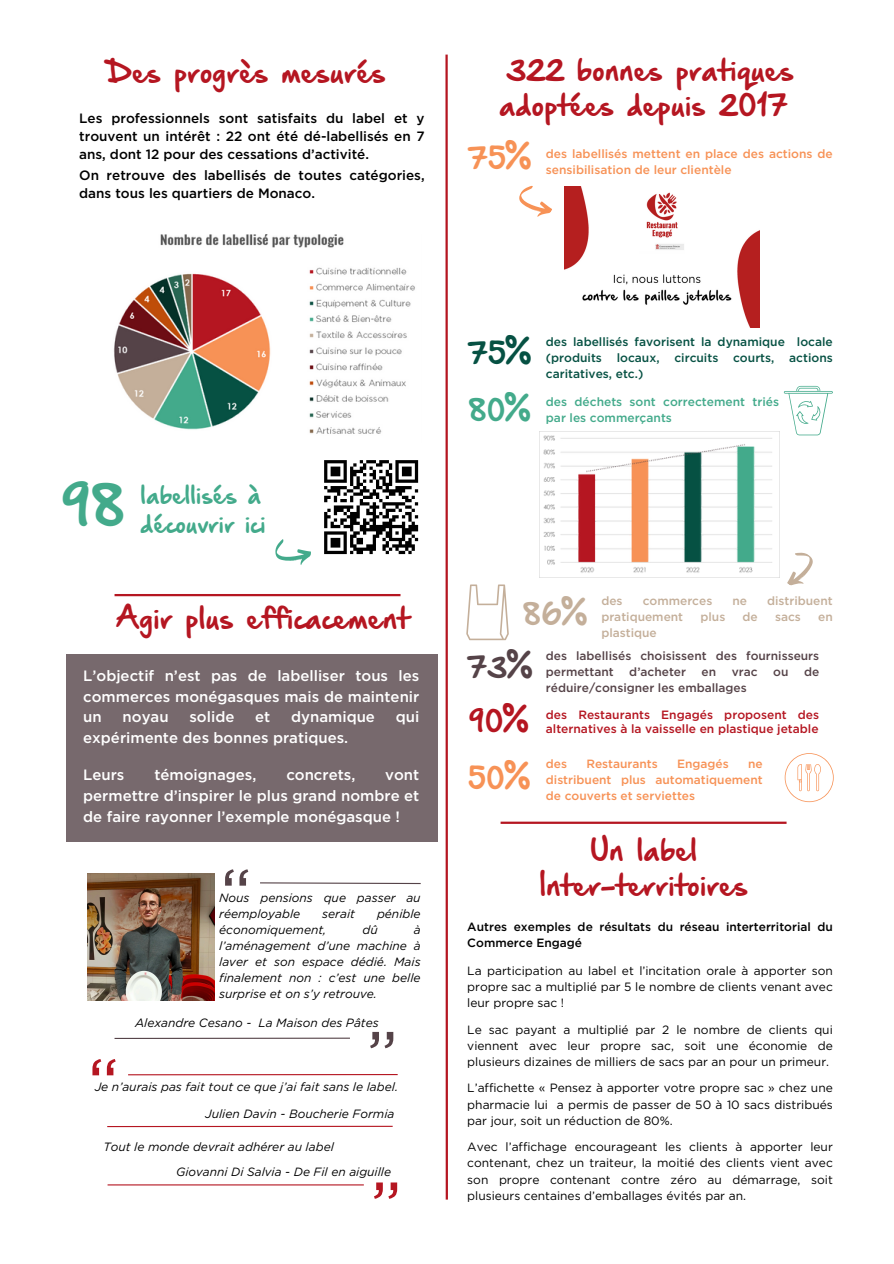
<style>
.page{position:relative;width:894px;height:1264px;background:#fff}
.page>*{position:absolute;margin:0;border:0;box-sizing:border-box;transform-origin:0 0}
.t1{font:72px "Gotham";color:#b51621}
.t2{font:72px "Gotham";color:#554348}
.t3{font:47.55px "Hand Of Sean Demo";color:#43aa8b}
.t4{font:25.5px/34.8px "Hand Of Sean Demo";color:#b51621}
.t5{font:25.5px "Hand Of Sean Demo";color:#f79256}
.t6{font:25.5px "Hand Of Sean Demo";color:#c4af9a}
.t7{font:25.5px "Hand Of Sean Demo";color:#43aa8b}
.t8{font:25.5px "Hand Of Sean Demo";color:#065143}
.t9{font:25.5px "Hand Of Sean Demo";color:#554348}
.t10{font:21px/29.2px "Hand Of Sean Demo";color:#43aa8b}
.t11{font:500 15px/20.9px "Gotham";color:#fff;text-align:justify}
.t12{font:500 13.5px/17.9px "Gotham";color:#000}
.t13{font:12px/16.2px "Gotham";color:#000;text-align:justify}
.t14{font:italic 12px/16px "Gotham";color:#000}
.t15{font:500 12px/15.9px "Gotham";color:#f79256;text-align:justify}
.t16{font:500 12px/15.9px "Gotham";color:#554348}
.t17{font:500 12px/16px "Gotham";color:#065143;text-align:justify}
.t18{font:500 12px/14px "Gotham";color:#b51621}
.t19{font:500 12px/15.9px "Gotham";color:#000}
.t20{font:500 12px "Gotham";color:#c4af9a}
.t21{font:500 12px/16px "Gotham";color:#43aa8b}
</style>
<div class="page">
<img style="left:114px;top:234px;width:301px;height:200px">
<img style="left:564px;top:187px;width:195px;height:140px">
<svg style="left:783px;top:386px;width:49px;height:49px"></svg>
<svg style="left:784px;top:753px;width:49px;height:49px"></svg>
<svg style="left:324px;top:460px;width:95px;height:95px"></svg>
<svg style="left:275px;top:539px;width:36px;height:26px"></svg>
<svg style="left:466px;top:584px;width:42px;height:56px"></svg>
<hr style="left:107px;top:1184px;width:257px;height:1px;background:#b51621">
<hr style="left:107px;top:1125px;width:285px;height:2px;background:#b51621">
<hr style="left:128px;top:1073px;width:269px;height:2px;background:#b51621">
<hr style="left:114px;top:1037px;width:236px;height:1px;background:#554348">
<svg style="left:260px;top:882px;width:161px;height:2px"></svg>
<img style="left:87px;top:873px;width:127px;height:127px">
<hr style="left:445px;top:55px;width:3px;height:1144px;background:#b51621">
<img style="left:539px;top:431px;width:240px;height:146px">
<hr style="left:500px;top:821px;width:286px;height:2px;background:#b51621">
<hr style="left:114px;top:594px;width:286px;height:2px;background:#b51621">
<svg style="left:519px;top:185px;width:33px;height:32px"></svg>
<svg style="left:777px;top:547px;width:36px;height:39px"></svg>
<div style="left:66px;top:654px;width:371px;height:187px;background:#77696d"></div>
<p class="t4" style="left:108px;top:58px;width:279px">Des progrès mesurés</p>
<p class="t12" style="left:79px;top:110px;width:347px;text-align:justify">Les professionnels sont satisfaits du label et y trouvent un intérêt : 22 ont été dé-labellisés en 7 ans, dont 12 pour des cessations d’activité.</p>
<p class="t12" style="left:79px;top:166px;width:347px">On retrouve des labellisés de toutes catégories, dans tous les quartiers de Monaco.</p>
<p class="t4" style="left:499px;top:55px;width:296px">322 bonnes pratiques adoptées depuis 2017</p>
<h1 class="t5" style="left:468px;top:147px;width:66px">75%</h1>
<p class="t15" style="left:545px;top:146px;width:288px">des labellisés mettent en place des actions de sensibilisation de leur clientèle</p>
<p class="t3" style="left:62px;top:486px;width:64px">98</p>
<p class="t10" style="left:140px;top:483px;width:127px">labellisés à découvrir ici</p>
<p class="t4" style="left:116px;top:604px;width:295px">Agir plus efficacement</p>
<h1 class="t8" style="left:468px;top:343px;width:66px">75%</h1>
<p class="t17" style="left:545px;top:334px;width:288px">des labellisés favorisent la dynamique locale (produits locaux, circuits courts, actions caritatives, etc.)</p>
<p class="t7" style="left:468px;top:400px;width:64px">80%</p>
<h1 class="t21" style="left:545px;top:394px;width:234px">des déchets sont correctement triés par les commerçants</h1>
<p class="t6" style="left:523px;top:603px;width:67px">86%</p>
<p class="t20" style="left:601px;top:595px;width:23px">des</p>
<p class="t20" style="left:642px;top:595px;width:71px">commerces</p>
<p class="t20" style="left:732px;top:595px;width:16px">ne</p>
<p class="t20" style="left:767px;top:595px;width:67px">distribuent</p>
<p class="t20" style="left:601px;top:611px;width:83px">pratiquement</p>
<p class="t20" style="left:700px;top:611px;width:26px">plus</p>
<p class="t20" style="left:742px;top:611px;width:17px">de</p>
<p class="t20" style="left:774px;top:611px;width:27px">sacs</p>
<p class="t20" style="left:818px;top:611px;width:16px">en</p>
<p class="t20" style="left:601px;top:627px;width:57px">plastique</p>
<h1 class="t9" style="left:467px;top:657px;width:67px">73%</h1>
<h1 class="t16" style="left:545px;top:648px;width:275px">des labellisés choisissent des fournisseurs permettant</h1>
<h1 class="t16" style="left:629px;top:664px;width:58px">d’acheter</h1>
<h1 class="t16" style="left:701px;top:664px;width:16px">en</h1>
<h1 class="t16" style="left:731px;top:664px;width:27px">vrac</h1>
<h1 class="t16" style="left:773px;top:664px;width:17px">ou</h1>
<h1 class="t16" style="left:803px;top:664px;width:17px">de</h1>
<h1 class="t16" style="left:545px;top:680px;width:202px">réduire/consigner les emballages</h1>
<h3 class="t11" style="left:83px;top:665px;width:337px">L’objectif n’est pas de labelliser tous les commerces monégasques mais de maintenir un</h3>
<p class="t4" style="left:468px;top:706px;width:62px">90%</p>
<p class="t18" style="left:545px;top:708px;width:275px">des Restaurants Engagés proposent des alternatives à la vaisselle en plastique jetable</p>
<h3 class="t11" style="left:123px;top:707px;width:48px">noyau</h3>
<h3 class="t11" style="left:189px;top:707px;width:46px">solide</h3>
<h3 class="t11" style="left:255px;top:707px;width:17px">et</h3>
<h3 class="t11" style="left:291px;top:707px;width:85px">dynamique</h3>
<h3 class="t11" style="left:395px;top:707px;width:25px">qui</h3>
<h3 class="t11" style="left:83px;top:728px;width:266px">expérimente des bonnes pratiques.</h3>
<p class="t11" style="left:83px;top:765px;width:43px">Leurs</p>
<p class="t11" style="left:154px;top:765px;width:104px">témoignages,</p>
<p class="t11" style="left:286px;top:765px;width:70px">concrets,</p>
<p class="t11" style="left:83px;top:765px;width:337px;text-indent:302px">vont permettre d’inspirer le plus grand nombre et de faire rayonner l’exemple monégasque !</p>
<p class="t5" style="left:467px;top:768px;width:65px">50%</p>
<p class="t15" style="left:545px;top:756px;width:23px">des</p>
<p class="t15" style="left:586px;top:756px;width:73px">Restaurants</p>
<p class="t15" style="left:677px;top:756px;width:53px">Engagés</p>
<p class="t15" style="left:545px;top:756px;width:218px;text-indent:202px">ne distribuent plus automatiquement de couverts et serviettes</p>
<p class="t2" style="left:220px;top:851px;width:34px">“</p>
<p class="t14" style="left:219px;top:889px;width:203px">Nous pensions que passer au réemployable</p>
<p class="t14" style="left:322px;top:905px;width:34px">serait</p>
<p class="t14" style="left:377px;top:905px;width:45px">pénible</p>
<p class="t14" style="left:219px;top:921px;width:109px">économiquement,</p>
<p class="t14" style="left:362px;top:921px;width:17px">dû</p>
<p class="t14" style="left:219px;top:921px;width:203px;text-align:justify;text-indent:194px">à l’aménagement d’une machine à laver et son espace dédié. Mais finalement non : c’est une belle surprise et on s’y retrouve.</p>
<h2 class="t1" style="left:87px;top:1040px;width:34px">“</h2>
<p class="t14" style="left:135px;top:1014px;width:245px">Alexandre Cesano - La Maison des Pâtes</p>
<h1 class="t2" style="left:366px;top:1013px;width:34px">”</h1>
<h3 class="t14" style="left:95px;top:1078px;width:305px">Je n’aurais pas fait tout ce que j’ai fait sans le label.</h3>
<p class="t14" style="left:205px;top:1105px;width:191px">Julien Davin - Boucherie Formia</p>
<p class="t14" style="left:103px;top:1138px;width:232px">Tout le monde devrait adhérer au label</p>
<p class="t14" style="left:176px;top:1163px;width:216px">Giovanni Di Salvia - De Fil en aiguille</p>
<p class="t1" style="left:370px;top:1163px;width:34px">”</p>
<h1 class="t4" style="left:540px;top:835px;width:210px;text-align:center">Un label<br>Inter-territoires</h1>
<p class="t19" style="left:467px;top:919px;width:367px">Autres exemples de résultats du réseau interterritorial du<br>Commerce Engagé</p>
<p class="t13" style="left:467px;top:963px;width:367px">La participation au label et l’incitation orale à apporter son propre sac a multiplié par 5 le nombre de clients venant avec leur propre sac !</p>
<p class="t13" style="left:467px;top:1021px;width:367px">Le sac payant a multiplié par 2 le nombre de clients qui viennent avec leur propre sac, soit une économie de plusieurs dizaines de milliers de sacs par an pour un primeur.</p>
<h1 class="t13" style="left:467px;top:1080px;width:367px">L’affichette « Pensez à apporter votre propre sac » chez une pharmacie lui a permis de passer de 50 à 10 sacs distribués par jour, soit un réduction de 80%.</h1>
<p class="t13" style="left:467px;top:1139px;width:367px">Avec l’affichage encourageant les clients à apporter leur contenant, chez un traiteur, la moitié des clients vient avec son propre contenant contre zéro au démarrage, soit plusieurs centaines d’emballages évités par an.</p>
</div>
